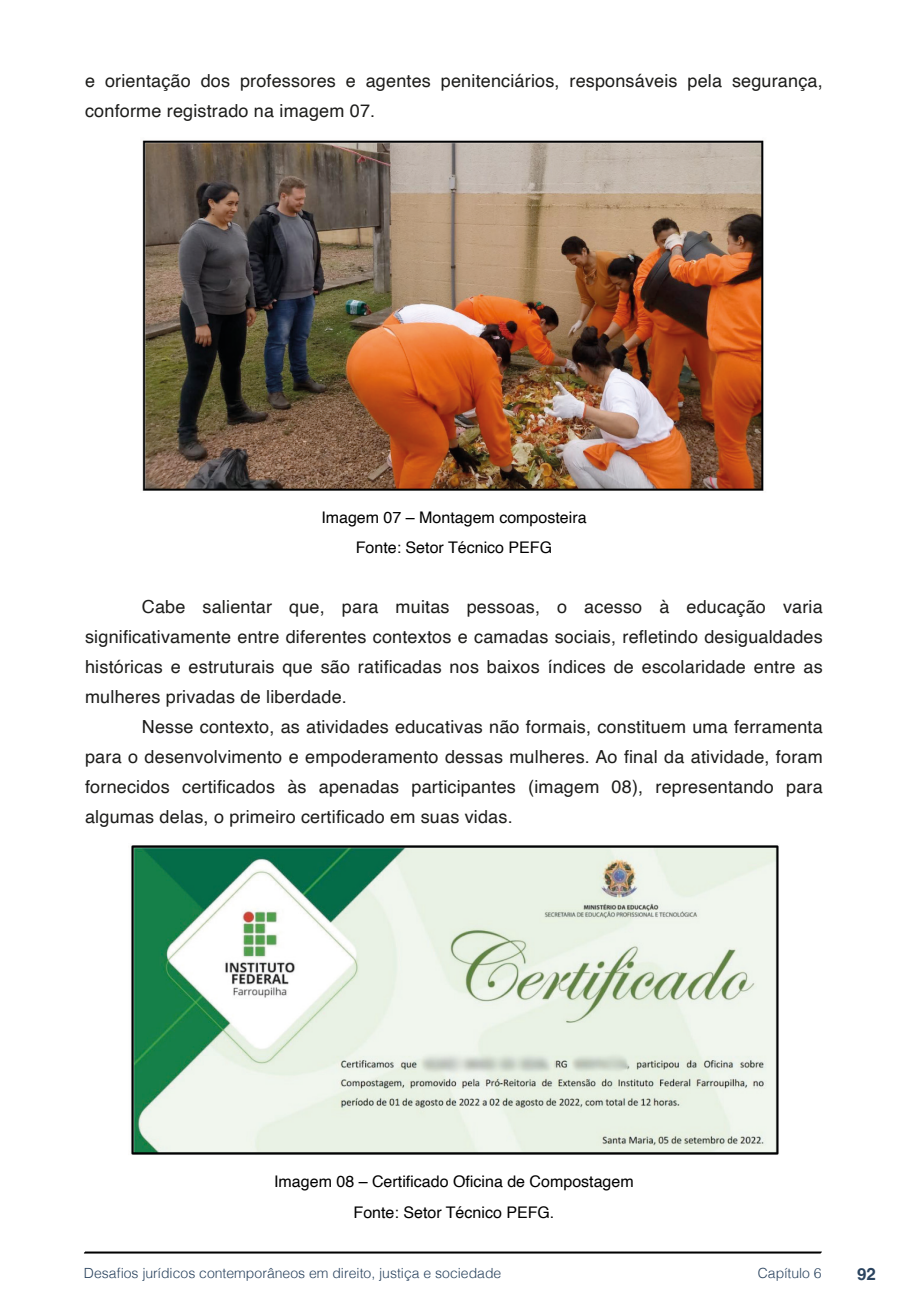
<style>
.page{position:relative;width:908px;height:1304px;background:#fff}
.page>*{position:absolute;margin:0;border:0;box-sizing:border-box;transform-origin:0 0}
.txt{font:18px/30px "Helvetica";letter-spacing:.01em;color:#1d1d1b;text-align:justify}
.t1{font:700 16.8px "Helvetica";color:#2b445f}
.imagens_graf_tab{font:16px "Helvetica";color:#000}
.t2{font:300 14px "Helvetica";color:#2b445f}
</style>
<div class="page">
<svg style="left:84px;top:1251px;width:737px;height:3px;background:#515151"></svg>
<img style="left:142px;top:140px;width:622px;height:351px">
<img style="left:131px;top:845px;width:647px;height:310px">
<p class="txt" style="left:85px;top:66px;width:738px">e orientação dos professores e agentes penitenciários, responsáveis pela segurança, conforme registrado na imagem 07.</p>
<p class="imagens_graf_tab" style="left:321px;top:505px;width:266px">Imagem 07 – Montagem composteira</p>
<p class="imagens_graf_tab" style="left:355px;top:535px;width:198px">Fonte: Setor Técnico PEFG</p>
<p class="txt" style="left:85px;top:593px;width:738px;text-indent:57px">Cabe salientar que, para muitas pessoas, o acesso à educação varia significativamente entre diferentes contextos e camadas sociais, refletindo desigualdades históricas e estruturais que são ratificadas nos baixos índices de escolaridade entre as mulheres privadas de liberdade.</p>
<p class="txt" style="left:85px;top:713px;width:738px;text-indent:57px">Nesse contexto, as atividades educativas não formais, constituem uma ferramenta para o desenvolvimento e empoderamento dessas mulheres. Ao final da atividade, foram fornecidos certificados às apenadas participantes (imagem 08), representando para algumas delas, o primeiro certificado em suas vidas.</p>
<p class="imagens_graf_tab" style="left:274px;top:1169px;width:361px">Imagem 08 – Certificado Oficina de Compostagem</p>
<p class="imagens_graf_tab" style="left:353px;top:1199px;width:202px">Fonte: Setor Técnico PEFG.</p>
<p class="t2" style="left:84px;top:1261px;width:419px">Desafios jurídicos contemporâneos em direito, justiça e sociedade</p>
<p class="t2" style="left:757px;top:1261px;width:65px">Capítulo 6</p>
<p class="t1" style="left:856px;top:1264px;width:20px">92</p>
</div>
